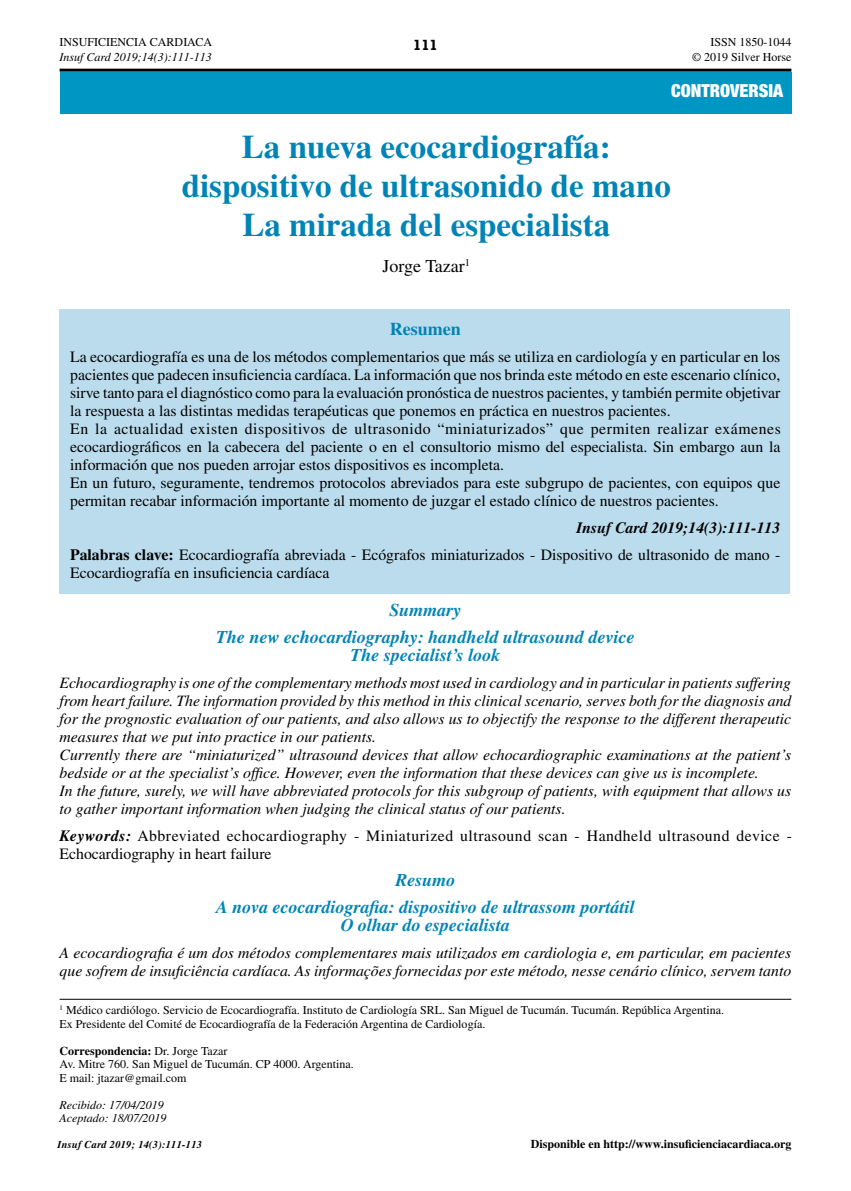
<style>
.page{position:relative;width:851px;height:1191px;background:#fff}
.page>*{position:absolute;margin:0;border:0;box-sizing:border-box;transform-origin:0 0}
.t1{font:700 33px/39px "Times LT Std";color:#0084b6;text-align:center}
.t2{font:italic 700 18px/27px "Times LT Std";color:#0084b6;text-align:center}
.t3{font:900 condensed 18px "Helvetica Neue LT Std";color:#fff}
.t4{font:18px "Times LT Std";color:#000}
.t5{font:700 18px "Times LT Std";color:#0084b6}
.t6{font:15.75px/18px "Times LT Std";color:#000}
.t7{font:italic 15.75px/18px "Times LT Std";color:#000}
.t8{font:15.75px/18px "Times LT Std";letter-spacing:.03em;color:#000}
.t9{font:700 15px "Rockwell";color:#000}
.t10{font:12px/13.5px "Times LT Std";color:#000}
.t11{font:italic 12px/13.5px "Times LT Std";color:#000}
.t12{font:700 12px "Times LT Std";color:#000}
.t13{font:italic 700 10.5px "Times LT Std";letter-spacing:.02em;color:#000}
.s1{font-weight:700;font-style:italic}
.s2{font-weight:700}
</style>
<div class="page">
<hr style="left:60px;top:999px;width:731px;height:1px;background:#000">
<div style="left:60px;top:309px;width:729px;height:284px;background:#bbdced"></div>
<div style="left:60px;top:72px;width:731px;height:41px;background:#0096c3"></div>
<hr style="left:60px;top:69px;width:731px;height:3px;background:#000">
<p class="t10" style="left:60px;top:36px;width:154px">INSUFICIENCIA CARDIACA</p>
<p class="t11" style="left:60px;top:50px;width:154px">Insuf Card 2019;14(3):111-113</p>
<p class="t10" style="left:692px;top:35px;width:101px;line-height:14.4px;text-align:right">ISSN 1850-1044<br>© 2019 Silver Horse</p>
<p class="t3" style="left:671px;top:80px;width:114px">CONTROVERSIA</p>
<p class="t9" style="left:413px;top:36px;width:26px">111</p>
<p class="t11" style="left:757px;top:36px;width:36px">J Tazar</p>
<h1 class="t1" style="left:182px;top:126px;width:490px">La nueva ecocardiografía: dispositivo de ultrasonido de mano<br>La mirada del especialista</h1>
<p class="t4" style="left:382px;top:255px;width:89px">Jorge Tazar<sup>1</sup></p>
<p class="t5" style="left:390px;top:318px;width:72px">Resumen</p>
<p class="t6" style="left:70px;top:347px;width:712px">La ecocardiografía es una de los métodos complementarios que más se utiliza en cardiología y en particular en los pacientes que padecen insuficiencia cardíaca. La información que nos brinda este método en este escenario clínico, sirve tanto para el diagnóstico como para la evaluación pronóstica de nuestros pacientes, y también permite objetivar la respuesta a las distintas medidas terapéuticas que ponemos en práctica en nuestros pacientes.<br>En la actualidad existen dispositivos de ultrasonido “miniaturizados” que permiten realizar exámenes ecocardiográficos en la cabecera del paciente o en el consultorio mismo del especialista. Sin embargo aun la información que nos pueden arrojar estos dispositivos es incompleta.<br>En un futuro, seguramente, tendremos protocolos abreviados para este subgrupo de pacientes, con equipos que permitan recabar información importante al momento de juzgar el estado clínico de nuestros pacientes.</p>
<p class="t6" style="left:70px;top:514px;width:711px;line-height:27px;text-align:right"><span class="s1">Insuf Card 2019;14(3):111-113<br></span><span class="s2">Palabras clave:</span> Ecocardiografía abreviada - Ecógrafos miniaturizados - Dispositivo de ultrasonido de mano -</p>
<p class="t6" style="left:70px;top:563px;width:261px">Ecocardiografía en insuficiencia cardíaca</p>
<p class="t2" style="left:216px;top:596px;width:420px">Summary<br>The new echocardiography: handheld ultrasound device</p>
<p class="t2" style="left:350px;top:641px;width:151px">The specialist’s look</p>
<p class="t7" style="left:60px;top:674px;width:733px">Echocardiography is one of the complementary methods most used in cardiology and in particular in patients suffering from heart failure. The information provided by this method in this clinical scenario, serves both for the diagnosis and for the prognostic evaluation of our patients, and also allows us to objectify the response to the different therapeutic measures that we put into practice in our patients.<br>Currently there are “miniaturized” ultrasound devices that allow echocardiographic examinations at the patient’s bedside or at the specialist’s office. However, even the information that these devices can give us is incomplete.<br>In the future, surely, we will have abbreviated protocols for this subgroup of patients, with equipment that allows us to gather important information when judging the clinical status of our patients.</p>
<p class="t8" style="left:60px;top:827px;width:733px"><span class="s1">Keywords:</span> Abbreviated echocardiography - Miniaturized ultrasound scan - Handheld ultrasound device -<br>Echocardiography in heart failure</p>
<p class="t2" style="left:216px;top:866px;width:420px">Resumo<br>A nova ecocardiografia: dispositivo de ultrassom portátil</p>
<p class="t2" style="left:340px;top:911px;width:171px">O olhar do especialista</p>
<p class="t7" style="left:60px;top:944px;width:733px">A ecocardiografia é um dos métodos complementares mais utilizados em cardiologia e, em particular, em pacientes que sofrem de insuficiência cardíaca. As informações fornecidas por este método, nesse cenário clínico, servem tanto</p>
<p class="t10" style="left:60px;top:1003px;width:666px"><sup>1</sup> Médico cardiólogo. Servicio de Ecocardiografía. Instituto de Cardiología SRL. San Miguel de Tucumán. Tucumán. República Argentina.<br>Ex Presidente del Comité de Ecocardiografía de la Federación Argentina de Cardiología.</p>
<p class="t10" style="left:60px;top:1044px;width:296px"><span class="s2">Correspondencia:</span> Dr. Jorge Tazar<br>Av. Mitre 760. San Miguel de Tucumán. CP 4000. Argentina.<br>E mail: jtazar@gmail.com</p>
<p class="t11" style="left:60px;top:1098px;width:108px">Recibido: 17/04/2019<br>Aceptado: 18/07/2019</p>
<p class="t13" style="left:57px;top:1137px;width:146px">Insuf Card 2019; 14(3):111-113</p>
<p class="t12" style="left:530px;top:1136px;width:262px">Disponible en http://www.insuficienciacardiaca.org</p>
</div>
